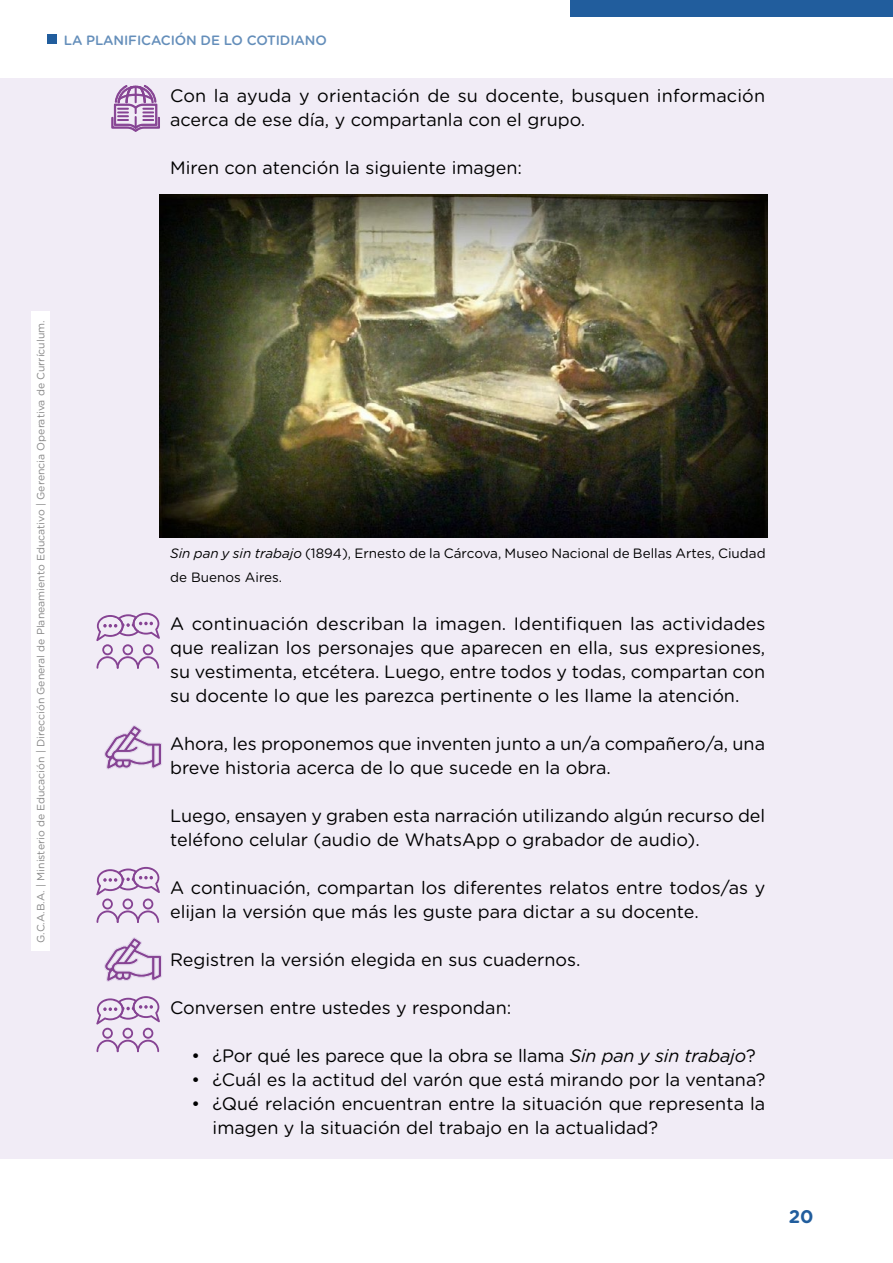
<style>
.page{position:relative;width:893px;height:1263px;background:#fff}
.page>*{position:absolute;margin:0;border:0;box-sizing:border-box;transform-origin:0 0}
.t1{font:700 18.3px "Gotham Rounded";color:#215d9d}
.t2{font:18px/24px "Gotham Rounded";color:#000}
.t3{font:13.5px/24px "Gotham Rounded";color:#000}
.t4{font:500 13.5px "Gotham Rounded";letter-spacing:-.01em;color:#648eba}
.t5{font:10.5px "Gotham Rounded";color:#878787}
.s1{font-style:italic}
</style>
<div class="page">
<div style="left:47px;top:34px;width:9px;height:10px;background:#215d9d"></div>
<div style="left:570px;top:0;width:323px;height:17px;background:#215d9d"></div>
<div style="left:0;top:78px;width:893px;height:48px;background:#f1ecf6"></div>
<div style="left:0;top:126px;width:893px;height:24px;background:#f1ecf6"></div>
<div style="left:0;top:150px;width:893px;height:24px;background:#f1ecf6"></div>
<div style="left:0;top:174px;width:893px;height:24px;background:#f1ecf6"></div>
<div style="left:0;top:198px;width:893px;height:24px;background:#f1ecf6"></div>
<div style="left:0;top:222px;width:893px;height:24px;background:#f1ecf6"></div>
<div style="left:0;top:246px;width:893px;height:24px;background:#f1ecf6"></div>
<div style="left:0;top:270px;width:893px;height:24px;background:#f1ecf6"></div>
<div style="left:0;top:294px;width:893px;height:24px;background:#f1ecf6"></div>
<div style="left:0;top:318px;width:893px;height:24px;background:#f1ecf6"></div>
<div style="left:0;top:342px;width:893px;height:24px;background:#f1ecf6"></div>
<div style="left:0;top:366px;width:893px;height:24px;background:#f1ecf6"></div>
<div style="left:0;top:390px;width:893px;height:24px;background:#f1ecf6"></div>
<div style="left:0;top:414px;width:893px;height:24px;background:#f1ecf6"></div>
<div style="left:0;top:438px;width:893px;height:24px;background:#f1ecf6"></div>
<div style="left:0;top:462px;width:893px;height:24px;background:#f1ecf6"></div>
<div style="left:0;top:486px;width:893px;height:24px;background:#f1ecf6"></div>
<div style="left:0;top:510px;width:893px;height:24px;background:#f1ecf6"></div>
<div style="left:0;top:534px;width:893px;height:48px;background:#f1ecf6"></div>
<div style="left:0;top:582px;width:893px;height:24px;background:#f1ecf6"></div>
<div style="left:0;top:606px;width:893px;height:96px;background:#f1ecf6"></div>
<div style="left:0;top:702px;width:893px;height:24px;background:#f1ecf6"></div>
<div style="left:0;top:726px;width:893px;height:48px;background:#f1ecf6"></div>
<div style="left:0;top:774px;width:893px;height:24px;background:#f1ecf6"></div>
<div style="left:0;top:798px;width:893px;height:48px;background:#f1ecf6"></div>
<div style="left:0;top:846px;width:893px;height:24px;background:#f1ecf6"></div>
<div style="left:0;top:870px;width:893px;height:48px;background:#f1ecf6"></div>
<div style="left:0;top:918px;width:893px;height:24px;background:#f1ecf6"></div>
<div style="left:0;top:942px;width:893px;height:24px;background:#f1ecf6"></div>
<div style="left:0;top:966px;width:893px;height:24px;background:#f1ecf6"></div>
<div style="left:0;top:990px;width:893px;height:24px;background:#f1ecf6"></div>
<div style="left:0;top:1014px;width:893px;height:24px;background:#f1ecf6"></div>
<div style="left:0;top:1038px;width:893px;height:24px;background:#f1ecf6"></div>
<div style="left:0;top:1062px;width:893px;height:24px;background:#f1ecf6"></div>
<div style="left:0;top:1086px;width:893px;height:48px;background:#f1ecf6"></div>
<div style="left:0;top:1134px;width:893px;height:24px;background:#f1ecf6"></div>
<svg style="left:96px;top:613px;width:64px;height:56px"></svg>
<svg style="left:96px;top:867px;width:64px;height:56px"></svg>
<svg style="left:96px;top:996px;width:64px;height:56px"></svg>
<img style="left:160px;top:194px;width:608px;height:344px">
<svg style="left:111px;top:85px;width:49px;height:47px"></svg>
<svg style="left:104px;top:725px;width:58px;height:45px"></svg>
<svg style="left:104px;top:937px;width:58px;height:45px"></svg>
<div style="left:31px;top:312px;width:18px;height:639px;background:#fff"></div>
<p class="t4" style="left:64px;top:31px;width:265px">LA PLANIFICACIÓN DE LO COTIDIANO</p>
<p class="t2" style="left:170px;top:83px;width:597px">Con la ayuda y orientación de su docente, busquen información acerca de ese día, y compartanla con el grupo.</p>
<p class="t2" style="left:170px;top:155px;width:354px">Miren con atención la siguiente imagen:</p>
<p class="t5" style="left:34px;top:943px;width:624px;rotate:-90deg">G.C.A.B.A. | Ministerio de Educación | Dirección General de Planeamiento Educativo | Gerencia Operativa de Currículum.</p>
<p class="t3" style="left:170px;top:541px;width:597px"><span class="s1">Sin pan y sin trabajo</span> (1894), Ernesto de la Cárcova, Museo Nacional de Bellas Artes, Ciudad de Buenos Aires.</p>
<p class="t2" style="left:170px;top:611px;width:597px;text-align:justify">A continuación describan la imagen. Identifiquen las actividades que realizan los personajes que aparecen en ella, sus expresiones, su vestimenta, etcétera. Luego, entre todos y todas, compartan con su docente lo que les parezca pertinente o les llame la atención.</p>
<p class="t2" style="left:170px;top:731px;width:596px">Ahora, les proponemos que inventen junto a un/a compañero/a, una breve historia acerca de lo que sucede en la obra.</p>
<p class="t2" style="left:170px;top:803px;width:597px">Luego, ensayen y graben esta narración utilizando algún recurso del teléfono celular (audio de WhatsApp o grabador de audio).</p>
<p class="t2" style="left:170px;top:875px;width:597px">A continuación, compartan los diferentes relatos entre todos/as y elijan la versión que más les guste para dictar a su docente.</p>
<p class="t2" style="left:170px;top:947px;width:412px">Registren la versión elegida en sus cuadernos.</p>
<p class="t2" style="left:170px;top:995px;width:343px">Conversen entre ustedes y respondan:</p>
<p class="t2" style="left:191px;top:1043px;width:566px">• ¿Por qué les parece que la obra se llama <span class="s1">Sin pan y sin trabajo</span>?</p>
<p class="t2" style="left:191px;top:1067px;width:576px">• ¿Cuál es la actitud del varón que está mirando por la ventana?</p>
<p class="t2" style="left:213px;top:1091px;width:554px;text-indent:-21px">• ¿Qué relación encuentran entre la situación que representa la imagen y la situación del trabajo en la actualidad?</p>
<p class="t1" style="left:789px;top:1203px;width:26px">20</p>
</div>
